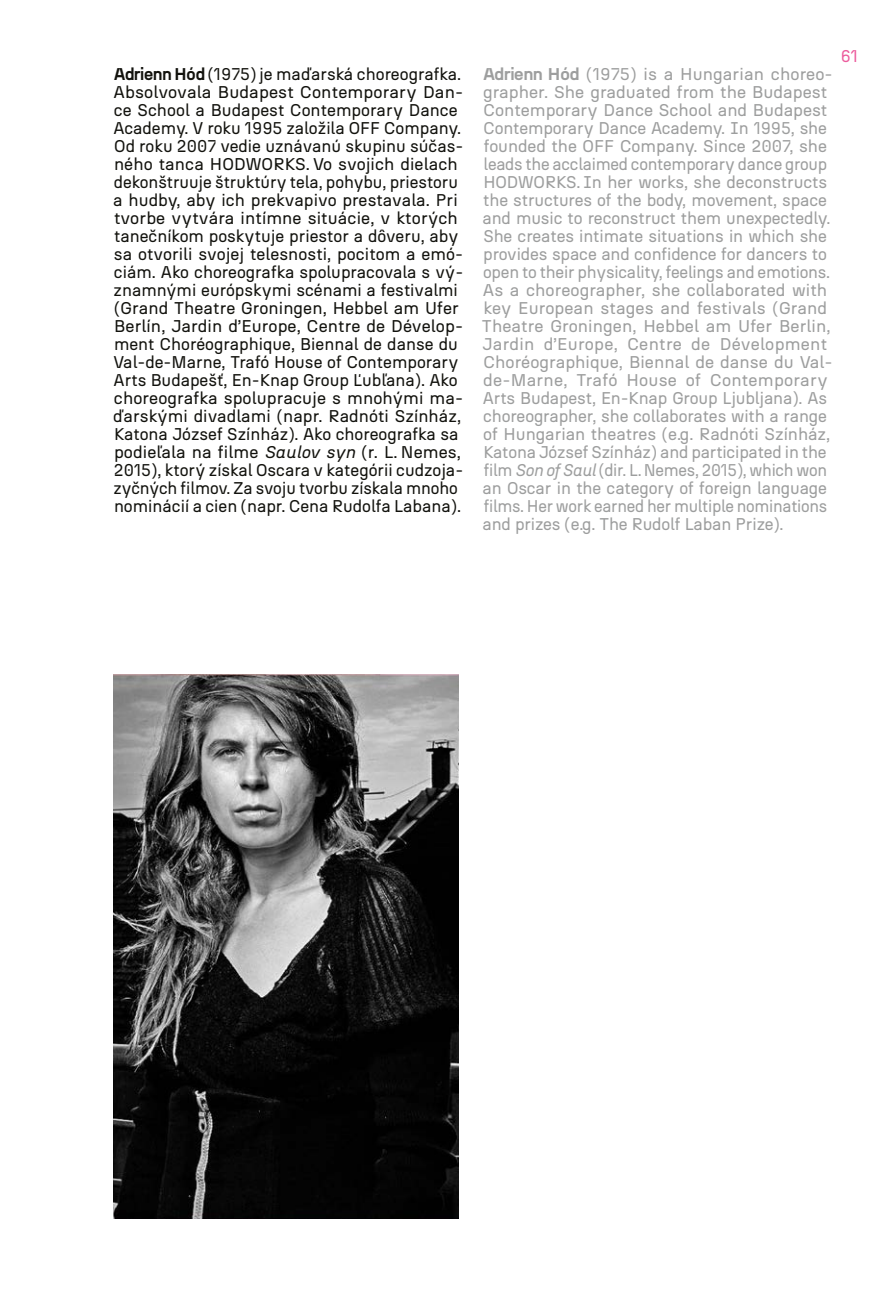
<style>
.page{position:relative;width:896px;height:1304px;background:#fff}
.page>*{position:absolute;margin:0;border:0;box-sizing:border-box;transform-origin:0 0}
.t1{font:17px/18px "N27";letter-spacing:-.01em;color:#9d9e9e}
.t2{font:17px/18px "N27";color:#12120d}
.t3{font:17px "N27";color:#ec5c9d}
.s1{font-weight:700}
.s2{font-style:italic}
</style>
<div class="page">
<img style="left:113px;top:674px;width:346px;height:545px">
<p class="t2" style="left:113px;top:65px;width:352px"><span class="s1">Adrienn Hód</span> (1975) je maďarská choreografka.<br>Absolvovala Budapest Contemporary Dan&shy;ce School a Budapest Contemporary Dance Academy. V roku 1995 založila OFF Company.<br>Od roku 2007 vedie uznávanú skupinu súčas&shy;ného tanca HODWORKS. Vo svojich dielach dekonštruuje štruktúry tela, pohybu, priestoru a hudby, aby ich prekvapivo prestavala. Pri tvorbe vytvára intímne situácie, v ktorých tanečníkom poskytuje priestor a dôveru, aby sa otvorili svojej telesnosti, pocitom a emó&shy;ciám. Ako choreografka spolupracovala s vý&shy;znamnými európskymi scénami a festivalmi (Grand Theatre Groningen, Hebbel am Ufer Berlín, Jardin d’Europe, Centre de Dévelop&shy;ment Choréographique, Biennal de danse du Val-de-Marne, Trafó House of Contemporary Arts Budapešť, En-Knap Group Ľubľana). Ako choreografka spolupracuje s mnohými ma&shy;ďarskými divadlami (napr. Radnóti Színház, Katona József Színház). Ako choreografka sa podieľala na filme <span class="s2">Saulov syn</span> (r. L. Nemes, 2015), ktorý získal Oscara v kategórii cudzoja&shy;zyčných filmov. Za svoju tvorbu získala mnoho nominácií a cien (napr. Cena Rudolfa Labana).</p>
<p class="t1" style="left:482px;top:65px;width:352px"><span class="s1">Adrienn Hód</span> (1975) is a Hungarian choreo&shy;grapher. She graduated from the Budapest Contemporary Dance School and Budapest Contemporary Dance Academy. In 1995, she founded the OFF Company. Since 2007, she leads the acclaimed contemporary dance group HODWORKS. In her works, she deconstructs the structures of the body, movement, space and music to reconstruct them unexpectedly.<br>She creates intimate situations in which she provides space and confidence for dancers to open to their physicality, feelings and emotions.<br>As a choreographer, she collaborated with key European stages and festivals (Grand Theatre Groningen, Hebbel am Ufer Berlin, Jardin d’Europe, Centre de Dévelopment Choréographique, Biennal de danse du Val&shy;de-Marne, Trafó House of Contemporary Arts Budapest, En-Knap Group Ljubljana). As choreographer, she collaborates with a range of Hungarian theatres (e.g. Radnóti Színház, Katona József Színház) and participated in the film <span class="s2">Son of Saul</span> (dir. L.Nemes, 2015), which won an Oscar in the category of foreign language films. Her work earned her multiple nominations and prizes (e.g. The Rudolf Laban Prize).</p>
<p class="t3" style="left:840px;top:46px;width:19px">61</p>
</div>
